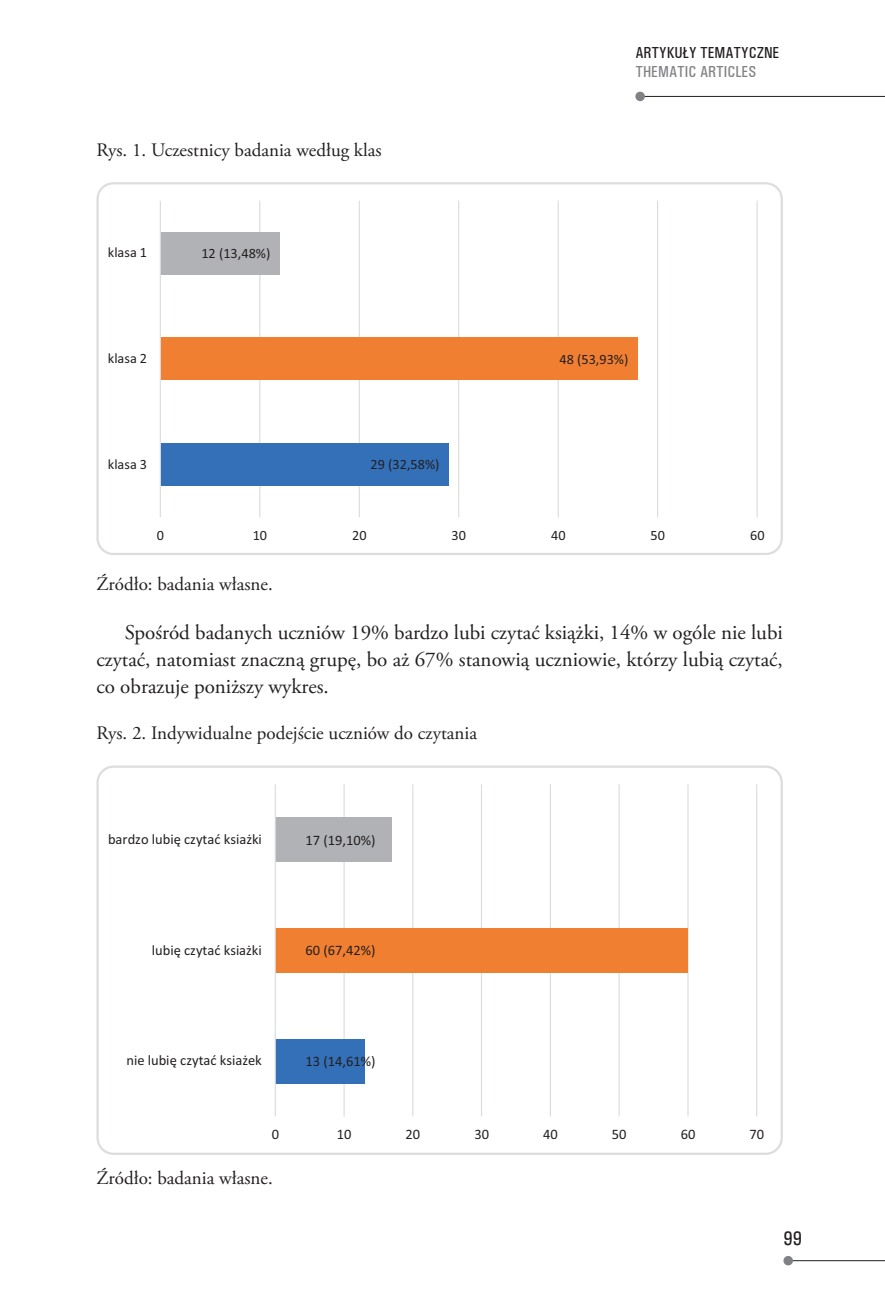
<style>
.page{position:relative;width:885px;height:1316px;background:#fff}
.page>*{position:absolute;margin:0;border:0;box-sizing:border-box;transform-origin:0 0}
.t1{font:21px/27px "Adobe Garamond Pro";color:#231f20;text-align:justify}
.t2{font:500 condensed 20px "Univers";color:#231f20}
.t3{font:19px "Adobe Garamond Pro";color:#231f20}
.t4{font:500 condensed 16px "Univers";color:#231f20}
.t5{font:500 condensed 16px "Univers";color:#808285}
.t6{font:14.6px "Calibri";color:#231f20}
.t7{font:14.4px "Calibri";color:#231f20}
.t8{font:14.2px "Calibri";color:#231f20}
</style>
<div class="page">
<hr style="left:640px;top:96px;width:244px;height:1px;background:#231f20">
<div style="left:635px;top:92px;width:9px;height:9px;background:#808285;border-radius:50%"></div>
<hr style="left:788px;top:1260px;width:96px;height:1px;background:#231f20">
<div style="left:783px;top:1255px;width:9px;height:10px;background:#808285;border-radius:50%"></div>
<hr style="left:259px;top:201px;width:1px;height:316px;background:#dcdddf">
<hr style="left:359px;top:201px;width:1px;height:316px;background:#dcdddf">
<hr style="left:458px;top:201px;width:1px;height:316px;background:#dcdddf">
<hr style="left:557px;top:201px;width:1px;height:316px;background:#dcdddf">
<hr style="left:657px;top:201px;width:1px;height:316px;background:#dcdddf">
<hr style="left:756px;top:201px;width:1px;height:316px;background:#dcdddf">
<div style="left:160px;top:443px;width:289px;height:42px;background:#3470b8"></div>
<div style="left:160px;top:338px;width:477px;height:42px;background:#f17f32"></div>
<div style="left:160px;top:232px;width:120px;height:42px;background:#b1b2b6"></div>
<hr style="left:160px;top:201px;width:1px;height:316px;background:#dcdddf">
<div style="left:96px;top:182px;width:686px;height:373px;border:2px solid #dcdddf;border-radius:16px"></div>
<hr style="left:343px;top:784px;width:1px;height:332px;background:#dcdddf">
<hr style="left:412px;top:784px;width:1px;height:332px;background:#dcdddf">
<hr style="left:481px;top:784px;width:1px;height:332px;background:#dcdddf">
<hr style="left:549px;top:784px;width:2px;height:332px;background:#dcdddf">
<hr style="left:618px;top:784px;width:1px;height:332px;background:#dcdddf">
<hr style="left:687px;top:784px;width:1px;height:332px;background:#dcdddf">
<hr style="left:756px;top:784px;width:1px;height:332px;background:#dcdddf">
<div style="left:275px;top:1038px;width:89px;height:45px;background:#3470b8"></div>
<div style="left:275px;top:928px;width:412px;height:44px;background:#f17f32"></div>
<div style="left:275px;top:817px;width:117px;height:44px;background:#b1b2b6"></div>
<hr style="left:274px;top:784px;width:2px;height:332px;background:#dcdddf">
<div style="left:96px;top:765px;width:686px;height:389px;border:2px solid #dcdddf;border-radius:16px"></div>
<p class="t3" style="left:96px;top:138px;width:287px">Rys. 1. Uczestnicy badania według klas</p>
<p class="t8" style="left:108px;top:243px;width:41px">klasa 1</p>
<p class="t8" style="left:108px;top:348px;width:41px">klasa 2</p>
<p class="t8" style="left:108px;top:454px;width:41px">klasa 3</p>
<p class="t8" style="left:201px;top:244px;width:70px">12 (13,48%)</p>
<p class="t8" style="left:370px;top:455px;width:70px">29 (32,58%)</p>
<p class="t4" style="left:635px;top:43px;width:145px">ARTYKUŁY TEMATYCZNE</p>
<p class="t5" style="left:635px;top:62px;width:122px">THEMATIC ARTICLES</p>
<p class="t8" style="left:559px;top:349px;width:70px">48 (53,93%)</p>
<p class="t8" style="left:157px;top:525px;width:9px">0</p>
<p class="t8" style="left:252px;top:525px;width:16px">10</p>
<p class="t8" style="left:352px;top:525px;width:16px">20</p>
<p class="t8" style="left:451px;top:525px;width:16px">30</p>
<p class="t8" style="left:551px;top:525px;width:16px">40</p>
<p class="t8" style="left:650px;top:525px;width:16px">50</p>
<p class="t8" style="left:750px;top:525px;width:16px">60</p>
<p class="t3" style="left:96px;top:572px;width:178px">Źródło: badania własne.</p>
<p class="t1" style="left:96px;top:620px;width:688px;text-indent:28px">Spośród badanych uczniów 19% bardzo lubi czytać książki, 14% w ogóle nie lubi czytać, natomiast znaczną grupę, bo aż 67% stanowią uczniowie, którzy lubią czytać, co obrazuje poniższy wykres.</p>
<p class="t3" style="left:96px;top:721px;width:382px">Rys. 2. Indywidualne podejście uczniów do czytania</p>
<p class="t7" style="left:108px;top:829px;width:155px">bardzo lubię czytać ksiażki</p>
<p class="t7" style="left:305px;top:829px;width:72px">17 (19,10%)</p>
<p class="t7" style="left:152px;top:939px;width:111px">lubię czytać ksiażki</p>
<p class="t7" style="left:305px;top:940px;width:72px">60 (67,42%)</p>
<p class="t6" style="left:127px;top:1050px;width:137px">nie lubię czytać ksiażek</p>
<p class="t7" style="left:305px;top:1051px;width:72px">13 (14,61%)</p>
<p class="t7" style="left:271px;top:1124px;width:9px">0</p>
<p class="t7" style="left:337px;top:1124px;width:16px">10</p>
<p class="t7" style="left:405px;top:1124px;width:16px">20</p>
<p class="t7" style="left:474px;top:1124px;width:16px">30</p>
<p class="t7" style="left:543px;top:1124px;width:16px">40</p>
<p class="t7" style="left:612px;top:1124px;width:16px">50</p>
<p class="t7" style="left:680px;top:1124px;width:16px">60</p>
<p class="t7" style="left:749px;top:1124px;width:16px">70</p>
<p class="t3" style="left:96px;top:1166px;width:178px">Źródło: badania własne.</p>
<p class="t2" style="left:783px;top:1226px;width:20px">99</p>
</div>
